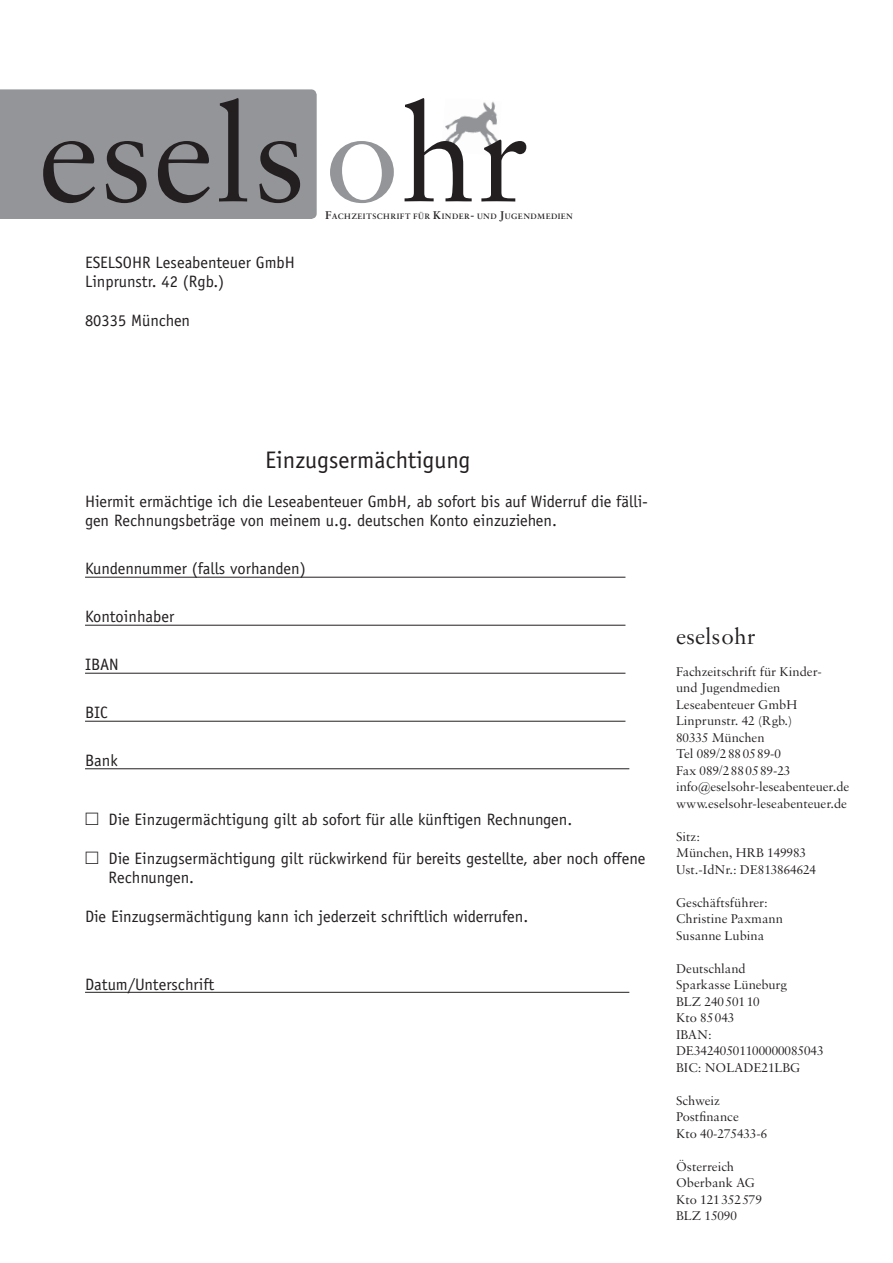
<style>
.page{position:relative;width:893px;height:1263px;background:#fff}
.page>*{position:absolute;margin:0;border:0;box-sizing:border-box;transform-origin:0 0}
.t1{font:143.1px "Sabon";color:#231f20}
.t2{font:24px "Officina Sans";color:#231f20}
.t3{font:23.55px "Sabon";color:#231f20}
.t4{font:16.5px/19.5px "Officina Sans";color:#231f20}
.t5{font:13.5px/16.5px "Sabon";color:#231f20}
.t6{font:600 8.4px "Sabon";letter-spacing:.055em;color:#231f20}
.s1{color:#939598}
.s2{font-size:11.85px}
</style>
<div class="page">
<div style="left:0;top:89px;width:317px;height:130px;background:#939598"></div>
<img style="left:445px;top:101px;width:54px;height:48px">
<hr style="left:85px;top:577px;width:540px;height:1px;background:#231f20">
<hr style="left:85px;top:625px;width:540px;height:1px;background:#231f20">
<hr style="left:85px;top:673px;width:540px;height:1px;background:#231f20">
<hr style="left:85px;top:721px;width:540px;height:1px;background:#231f20">
<hr style="left:85px;top:768px;width:544px;height:1px;background:#231f20">
<hr style="left:85px;top:992px;width:544px;height:1px;background:#231f20">
<h1 class="t1" style="left:38px;top:68px;width:493px">esels<span class="s1">o</span>hr</h1>
<p class="t6" style="left:325px;top:211px;width:249px"><span class="s2">F</span>ACHZEITSCHRIFT FÜR <span class="s2">K</span>INDER<span class="s2">-</span> UND <span class="s2">J</span>UGENDMEDIEN</p>
<p class="t4" style="left:85px;top:252px;width:211px">ESELSOHR Leseabenteuer GmbH<br>Linprunstr. 42 (Rgb.)</p>
<p class="t4" style="left:85px;top:311px;width:107px">80335 München</p>
<h2 class="t2" style="left:265px;top:446px;width:207px">Einzugsermächtigung</h2>
<p class="t4" style="left:85px;top:491px;width:564px">Hiermit ermächtige ich die Leseabenteuer GmbH, ab sofort bis auf Widerruf die fälli&shy;gen Rechnungsbeträge von meinem u.g. deutschen Konto einzuziehen.</p>
<p class="t4" style="left:85px;top:559px;width:222px">Kundennummer (falls vorhanden)</p>
<p class="t4" style="left:85px;top:607px;width:91px">Kontoinhaber</p>
<p class="t4" style="left:85px;top:655px;width:35px">IBAN</p>
<p class="t4" style="left:85px;top:703px;width:24px">BIC</p>
<p class="t4" style="left:85px;top:751px;width:34px">Bank</p>
<p class="t4" style="left:109px;top:809px;width:465px">Die Einzugermächtigung gilt ab sofort für alle künftigen Rechnungen.</p>
<p class="t4" style="left:109px;top:848px;width:538px">Die Einzugsermächtigung gilt rückwirkend für bereits gestellte, aber noch offene<br>Rechnungen.</p>
<p class="t4" style="left:85px;top:907px;width:445px">Die Einzugsermächtigung kann ich jederzeit schriftlich widerrufen.</p>
<p class="t4" style="left:85px;top:974px;width:131px">Datum/Unterschrift</p>
<h3 class="t3" style="left:676px;top:622px;width:81px">eselsohr</h3>
<p class="t5" style="left:676px;top:663px;width:175px">Fachzeitschrift für Kinder-<br>und Jugendmedien<br>Leseabenteuer GmbH<br>Linprunstr. 42 (Rgb.)<br>80335 München<br>Tel 089/2 88 05 89-0<br>Fax 089/2 88 05 89-23 info@eselsohr-leseabenteuer.de www.eselsohr-leseabenteuer.de</p>
<p class="t5" style="left:676px;top:828px;width:141px">Sitz:<br>München, HRB 149983<br>Ust.-IdNr.: DE813864624</p>
<p class="t5" style="left:676px;top:894px;width:108px">Geschäftsführer:<br>Christine Paxmann<br>Susanne Lubina</p>
<p class="t5" style="left:676px;top:960px;width:149px">Deutschland<br>Sparkasse Lüneburg<br>BLZ 240 501 10<br>Kto 85 043<br>IBAN:<br>DE34240501100000085043<br>BIC: NOLADE21LBG</p>
<p class="t5" style="left:676px;top:1092px;width:93px">Schweiz<br>Postfinance<br>Kto 40-275433-6</p>
<p class="t5" style="left:676px;top:1158px;width:87px">Österreich<br>Oberbank AG<br>Kto 121 352 579<br>BLZ 15090</p>
</div>
